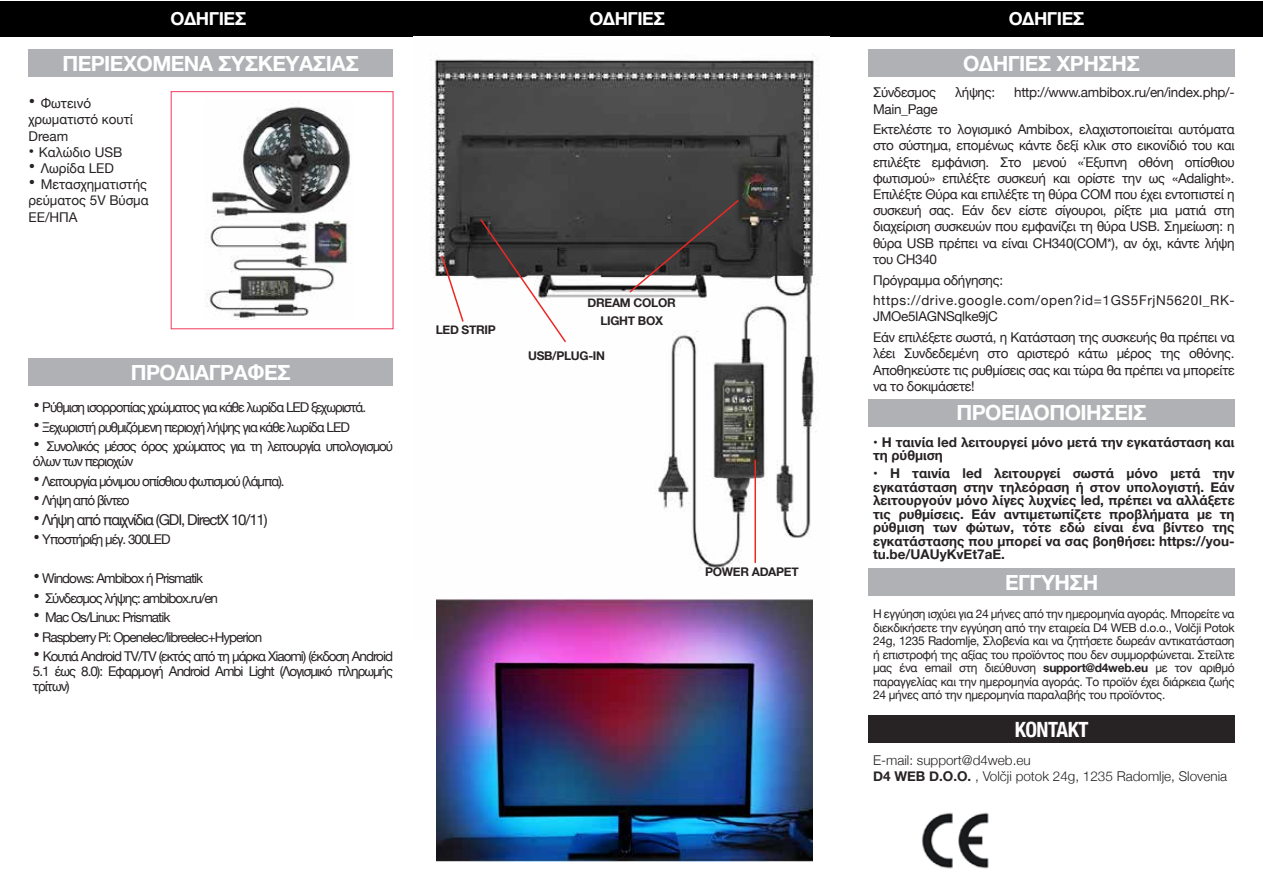
<style>
.page{position:relative;width:1263px;height:893px;background:#fff}
.page>*{position:absolute;margin:0;border:0;box-sizing:border-box;transform-origin:0 0}
.t1{font:700 21px "Helvetica Neue";letter-spacing:-.025em;color:#fff}
.t2{font:700 condensed 21px "Helvetica Neue";letter-spacing:-.025em;color:#fff}
.t3{font:700 18px "Helvetica Neue";letter-spacing:-.025em;color:#fff}
.t4{font:15px "Helvetica Neue";letter-spacing:-.075em;color:#272223}
.t5{font:13.5px/16.2px "Helvetica Neue";letter-spacing:-.025em;color:#272223;text-align:justify}
.t6{font:13.5px/15px "Helvetica Neue";letter-spacing:-.075em;color:#272223}
.t7{font:700 13.5px/13.5px "Helvetica Neue";color:#272223}
.t8{font:300 13.5px/16.5px "Helvetica Neue";color:#272223}
.t9{font:13.5px/20.7px "Helvetica Neue";letter-spacing:.045em;color:#272223}
.t10{font:13.5px/16.2px "Helvetica Neue";color:#272223}
.t11{font:12px/13.5px "Helvetica Neue";letter-spacing:-.025em;color:#272223;text-align:justify}
.t12{font:700 12px/18px "Helvetica Neue";letter-spacing:-.025em;color:#272223;text-align:center}
.s1{font-size:19.5px}
.s2{font-size:16.5px}
.s3{font-weight:700}
</style>
<div class="page">
<div style="left:171px;top:91px;width:222px;height:238px;border:1px solid #f13b5b"></div>
<div style="left:0;top:1px;width:1262px;height:36px;background:#000"></div>
<img style="left:205px;top:106px;width:147px;height:213px">
<img style="left:430px;top:56px;width:389px;height:583px">
<img style="left:437px;top:599px;width:375px;height:262px">
<svg style="left:479px;top:217px;width:89px;height:127px"></svg>
<hr style="left:754px;top:460px;width:2px;height:103px;background:#ed2824">
<svg style="left:440px;top:254px;width:25px;height:69px"></svg>
<svg style="left:628px;top:198px;width:112px;height:96px;background:#575353"></svg>
<img style="left:921px;top:812px;width:68px;height:57px">
<div style="left:868px;top:716px;width:366px;height:27px;background:#272223"></div>
<div style="left:868px;top:569px;width:366px;height:27px;background:#afb1b4"></div>
<div style="left:28px;top:50px;width:365px;height:27px;background:#afb1b4"></div>
<div style="left:28px;top:359px;width:365px;height:27px;background:#afb1b4"></div>
<div style="left:868px;top:50px;width:366px;height:27px;background:#afb1b4"></div>
<div style="left:868px;top:399px;width:366px;height:27px;background:#afb1b4"></div>
<h2 class="t3" style="left:171px;top:5px;width:77px">ΟΔΗΓΙΕΣ</h2>
<h2 class="t3" style="left:589px;top:5px;width:77px">ΟΔΗΓΙΕΣ</h2>
<h2 class="t3" style="left:1009px;top:5px;width:77px">ΟΔΗΓΙΕΣ</h2>
<h1 class="t1" style="left:62px;top:47px;width:298px">ΠΕΡΙΕΧΟΜΕΝΑ ΣΥΣΚΕΥΑΣΙΑΣ</h1>
<p class="t10" style="left:28px;top:96px;width:106px"><span class="s1">•</span> Φωτεινό χρωματιστό κουτί<br>Dream</p>
<p class="t10" style="left:28px;top:145px;width:95px"><span class="s2">•</span> Καλώδιο USB</p>
<p class="t10" style="left:28px;top:161px;width:87px"><span class="s1">•</span> Λωρίδα LED</p>
<p class="t5" style="left:28px;top:177px;width:122px"><span class="s1">•</span> Μετασχηματιστής ρεύματος 5V Βύσμα ΕΕ/ΗΠΑ</p>
<h1 class="t1" style="left:131px;top:356px;width:161px">ΠΡΟΔΙΑΓΡΑΦΕΣ</h1>
<p class="t6" style="left:33px;top:401px;width:335px"><span class="s1">•</span> Ρύθμιση ισορροπίας χρώματος για κάθε λωρίδα LED ξεχωριστά.</p>
<p class="t6" style="left:33px;top:420px;width:318px"><span class="s1">•</span> Ξεχωριστή ρυθμιζόμενη περιοχή λήψης για κάθε λωρίδα LED</p>
<p class="t6" style="left:33px;top:440px;width:362px"><span class="s1">•</span> Συνολικός μέσος όρος χρώματος για τη λειτουργία υπολογισμού όλων των περιοχών</p>
<p class="t6" style="left:33px;top:474px;width:253px"><span class="s1">•</span> Λειτουργία μόνιμου οπίσθιου φωτισμού (λάμπα).</p>
<p class="t6" style="left:33px;top:494px;width:98px"><span class="s1">•</span> Λήψη από βίντεο</p>
<p class="t4" style="left:33px;top:508px;width:236px"><span class="s1">•</span> Λήψη από παιχνίδια (GDI, DirectX 10/11)</p>
<p class="t6" style="left:33px;top:533px;width:139px"><span class="s1">•</span> Υποστήριξη μέγ. 300LED</p>
<p class="t6" style="left:33px;top:572px;width:172px"><span class="s1">•</span> Windows: Ambibox ή Prismatik</p>
<p class="t6" style="left:33px;top:591px;width:187px"><span class="s1">•</span> Σύνδεσμος λήψης: ambibox.ru/en</p>
<p class="t6" style="left:33px;top:611px;width:139px"><span class="s1">•</span> Mac Os/Linux: Prismatik</p>
<p class="t6" style="left:33px;top:630px;width:231px"><span class="s1">•</span> Raspberry Pi: Openelec/libreelec+Hyperion</p>
<p class="t5" style="left:33px;top:650px;width:362px;line-height:15px"><span class="s1">•</span> Κουτιά Android TV/TV (εκτός από τη μάρκα Xiaomi) (έκδοση Android 5.1 έως 8.0): Εφαρμογή Android Ambi Light (Λογισμικό πληρωμής τρίτων)</p>
<p class="t12" style="left:436px;top:321px;width:62px">LED STRIP</p>
<p class="t12" style="left:588px;top:294px;width:90px">DREAM COLOR<br>LIGHT BOX</p>
<p class="t12" style="left:528px;top:347px;width:79px">USB/PLUG-IN</p>
<p class="t12" style="left:705px;top:563px;width:95px">POWER ADAPET</p>
<h1 class="t1" style="left:963px;top:47px;width:178px">ΟΔΗΓΙΕΣ ΧΡΗΣΗΣ</h1>
<p class="t5" style="left:873px;top:85px;width:65px">Σύνδεσμος</p>
<p class="t5" style="left:955px;top:85px;width:41px">λήψης:</p>
<p class="t5" style="left:1014px;top:85px;width:222px">http://www.ambibox.ru/en/index.php/-</p>
<p class="t5" style="left:873px;top:99px;width:363px;line-height:20.7px">Main_Page<br>Εκτελέστε το λογισμικό Ambibox, ελαχιστοποιείται αυτόματα</p>
<p class="t5" style="left:873px;top:138px;width:363px">στο σύστημα, επομένως κάντε δεξί κλικ στο εικονίδιό του και επιλέξτε εμφάνιση. Στο μενού «Έξυπνη οθόνη οπίσθιου φωτισμού» επιλέξτε συσκευή και ορίστε την ως «Adalight».<br>Επιλέξτε Θύρα και επιλέξτε τη θύρα COM που έχει εντοπιστεί η συσκευή σας. Εάν δεν είστε σίγουροι, ρίξτε μια ματιά στη διαχείριση συσκευών που εμφανίζει τη θύρα USB. Σημείωση: η θύρα USB πρέπει να είναι CH340(COM*), αν όχι, κάντε λήψη του CH340</p>
<p class="t9" style="left:873px;top:270px;width:363px">Πρόγραμμα οδήγησης: https://drive.google.com/open?id=1GS5FrjN5620I_RK-</p>
<p class="t5" style="left:873px;top:307px;width:363px;line-height:20.7px">JMOe5IAGNSqlke9jC<br>Εάν επιλέξετε σωστά, η Κατάσταση της συσκευής θα πρέπει να</p>
<p class="t5" style="left:873px;top:346px;width:363px">λέει Συνδεδεμένη στο αριστερό κάτω μέρος της οθόνης.<br>Αποθηκεύστε τις ρυθμίσεις σας και τώρα θα πρέπει να μπορείτε να το δοκιμάσετε!</p>
<h1 class="t1" style="left:956px;top:396px;width:192px">ΠΡΟΕΙΔΟΠΟΙΗΣΕΙΣ</h1>
<p class="t7" style="left:873px;top:436px;width:363px">• Η ταινία led λειτουργεί μόνο μετά την εγκατάσταση και τη ρύθμιση</p>
<p class="t7" style="left:873px;top:467px;width:363px;text-align:justify">• Η ταινία led λειτουργεί σωστά μόνο μετά την εγκατάσταση στην τηλεόραση ή στον υπολογιστή. Εάν λειτουργούν μόνο λίγες λυχνίες led, πρέπει να αλλάξετε τις ρυθμίσεις. Εάν αντιμετωπίζετε προβλήματα με τη ρύθμιση των φώτων, τότε εδώ είναι ένα βίντεο της εγκατάστασης που μπορεί να σας βοηθήσει: https://you&shy;tu.be/UAUyKvEt7aE.</p>
<h1 class="t1" style="left:1005px;top:566px;width:95px">ΕΓΓΥΗΣΗ</h1>
<p class="t11" style="left:873px;top:608px;width:363px">Η εγγύηση ισχύει για 24 μήνες από την ημερομηνία αγοράς. Μπορείτε να διεκδικήσετε την εγγύηση από την εταιρεία D4 WEB d.o.o., Volčji Potok 24g, 1235 Radomlje, Σλοβενία και να ζητήσετε δωρεάν αντικατάσταση ή επιστροφή της αξίας του προϊόντος που δεν συμμορφώνεται. Στείλτε μας ένα email στη διεύθυνση <span class="s3">support@d4web.eu</span> με τον αριθμό παραγγελίας και την ημερομηνία αγοράς. Το προϊόν έχει διάρκεια ζωής 24 μήνες από την ημερομηνία παραλαβής του προϊόντος.</p>
<h1 class="t2" style="left:1015px;top:712px;width:75px">KONTAKT</h1>
<p class="t8" style="left:873px;top:751px;width:356px">E-mail: support@d4web.eu<br><span class="s3">D4 WEB D.O.O.</span> , Volčji potok 24g, 1235 Radomlje, Slovenia</p>
</div>
